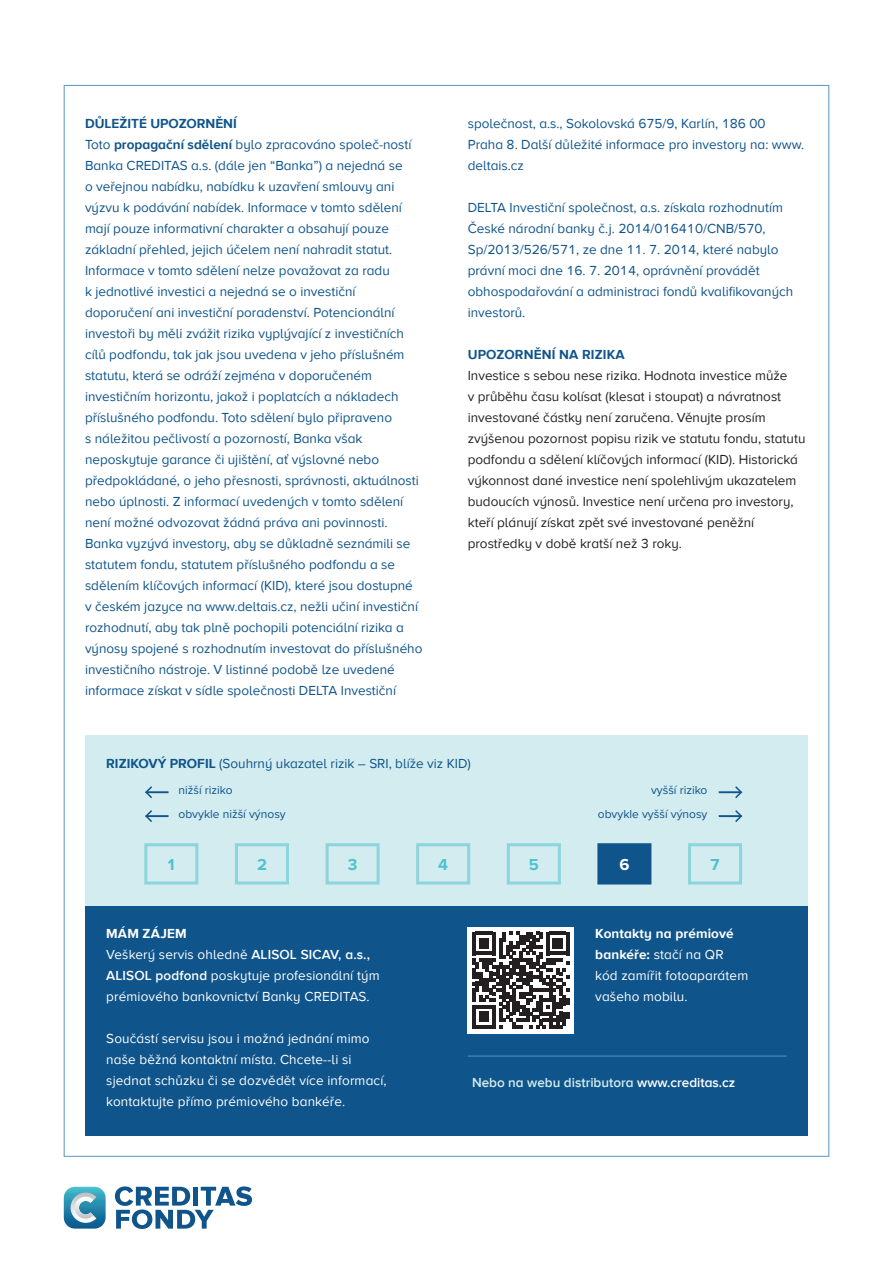
<style>
.page{position:relative;width:893px;height:1263px;background:#fff}
.page>*{position:absolute;margin:0;border:0;box-sizing:border-box;transform-origin:0 0}
.t1{font:700 16.5px "Proxima Nova";color:#4ec3cf}
.t2{font:700 16.5px "Proxima Nova";color:#fff}
.zakladni_text_9b{font:13.5px/21px "Proxima Nova A";color:#0f548a}
.zakladni_text_9b-2{font:13.5px/21px "Proxima Nova A";color:#231f20}
.zakladni_text_9b_TAB{font:13.5px/21px "Proxima Nova A";letter-spacing:.01em;color:#fff}
.Zápatí{font:600 13.5px "Proxima Nova A";color:#d2ecef}
.zakladni_text_9b-3{font:700 13.5px "Proxima Nova A";color:#0f548a}
.zakladni_text_9b_TAB-2{font:700 13.5px "Proxima Nova A";letter-spacing:.01em;color:#0f548a}
.zakladni_text_9b_TAB-3{font:700 13.5px "Proxima Nova A";letter-spacing:.01em;color:#fff}
.t3{font:12px "Proxima Nova";color:#0f548a}
.s1{font-weight:700}
.s2{font-weight:600}
.s3{color:#fff}
</style>
<div class="page">
<svg style="left:115px;top:1186px;width:137px;height:43px"></svg>
<svg style="left:64px;top:1187px;width:42px;height:41px;background:#61a6be"></svg>
<div style="left:85px;top:906px;width:723px;height:229px;background:#0f548a"></div>
<hr style="left:468px;top:1056px;width:319px;height:1px;background:#5994c5">
<div style="left:468px;top:927px;width:106px;height:106px;background:#fff"></div>
<svg style="left:472px;top:932px;width:97px;height:97px"></svg>
<div style="left:85px;top:736px;width:723px;height:170px;background:#d2ecef"></div>
<div style="left:144px;top:843px;width:54px;height:41px;border:3px solid #8dd4db"></div>
<hr style="left:147px;top:815px;width:22px;height:2px;background:#0f548a">
<svg style="left:145px;top:810px;width:9px;height:12px"></svg>
<hr style="left:147px;top:791px;width:22px;height:2px;background:#0f548a">
<svg style="left:145px;top:786px;width:9px;height:13px"></svg>
<hr style="left:719px;top:815px;width:22px;height:2px;background:#0f548a">
<svg style="left:733px;top:810px;width:10px;height:12px"></svg>
<hr style="left:719px;top:791px;width:22px;height:2px;background:#0f548a">
<svg style="left:733px;top:786px;width:10px;height:13px"></svg>
<div style="left:688px;top:843px;width:54px;height:41px;border:3px solid #8dd4db"></div>
<div style="left:235px;top:843px;width:54px;height:41px;border:3px solid #8dd4db"></div>
<div style="left:326px;top:843px;width:54px;height:41px;border:3px solid #8dd4db"></div>
<div style="left:416px;top:843px;width:54px;height:41px;border:3px solid #8dd4db"></div>
<div style="left:507px;top:843px;width:54px;height:41px;border:3px solid #8dd4db"></div>
<div style="left:599px;top:845px;width:51px;height:38px;background:#0f548a"></div>
<div style="left:597px;top:843px;width:54px;height:41px;border:3px solid #0f548a"></div>
<p class="zakladni_text_9b-3" style="left:85px;top:115px;width:153px">DŮLEŽITÉ UPOZORNĚNÍ</p>
<p class="zakladni_text_9b" style="left:85px;top:134px;width:335px">Toto <span class="s1">propagační sdělení</span> bylo zpracováno společ-ností Banka CREDITAS a.s. (dále jen “Banka”) a nejedná se<br>o veřejnou nabídku, nabídku k uzavření smlouvy ani výzvu k podávání nabídek. Informace v tomto sdělení mají pouze informativní charakter a obsahují pouze základní přehled, jejich účelem není nahradit statut.<br>Informace v tomto sdělení nelze považovat za radu<br>k jednotlivé investici a nejedná se o investiční doporučení ani investiční poradenství. Potencionální investoři by měli zvážit rizika vyplývající z investičních cílů podfondu, tak jak jsou uvedena v jeho příslušném statutu, která se odráží zejména v doporučeném investičním horizontu, jakož i poplatcích a nákladech příslušného podfondu. Toto sdělení bylo připraveno<br>s náležitou pečlivostí a pozorností, Banka však neposkytuje garance či ujištění, ať výslovné nebo předpokládané, o jeho přesnosti, správnosti, aktuálnosti nebo úplnosti. Z informací uvedených v tomto sdělení není možné odvozovat žádná práva ani povinnosti.</p>
<p class="zakladni_text_9b" style="left:85px;top:533px;width:339px">Banka vyzývá investory, aby se důkladně seznámili se statutem fondu, statutem příslušného podfondu a se sdělením klíčových informací (KID), které jsou dostupné v českém jazyce na www.deltais.cz, nežli učiní investiční rozhodnutí, aby tak plně pochopili potenciální rizika a výnosy spojené s rozhodnutím investovat do příslušného investičního nástroje. V listinné podobě lze uvedené informace získat v sídle společnosti DELTA Investiční</p>
<p class="zakladni_text_9b" style="left:468px;top:113px;width:338px">společnost, a.s., Sokolovská 675/9, Karlín, 186 00<br>Praha 8. Další důležité informace pro investory na: www. deltais.cz</p>
<p class="zakladni_text_9b" style="left:468px;top:197px;width:327px">DELTA Investiční společnost, a.s. získala rozhodnutím České národní banky č.j. 2014/016410/CNB/570, Sp/2013/526/571, ze dne 11. 7. 2014, které nabylo právní moci dne 16. 7. 2014, oprávnění provádět obhospodařování a administraci fondů kvalifikovaných investorů.</p>
<p class="zakladni_text_9b_TAB-2" style="left:468px;top:346px;width:158px">UPOZORNĚNÍ NA RIZIKA</p>
<p class="zakladni_text_9b-2" style="left:468px;top:365px;width:339px">Investice s sebou nese rizika. Hodnota investice může<br>v průběhu času kolísat (klesat i stoupat) a návratnost investované částky není zaručena. Věnujte prosím zvýšenou pozornost popisu rizik ve statutu fondu, statutu podfondu a sdělení klíčových informací (KID). Historická výkonnost dané investice není spolehlivým ukazatelem budoucích výnosů. Investice není určena pro investory, kteří plánují získat zpět své investované peněžní prostředky v době kratší než 3 roky.</p>
<p class="zakladni_text_9b" style="left:106px;top:753px;width:366px"><span class="s1">RIZIKOVÝ PROFIL</span> (Souhrný ukazatel rizik – SRI, blíže viz KID)</p>
<p class="t3" style="left:178px;top:781px;width:56px">nižší riziko</p>
<p class="t3" style="left:178px;top:805px;width:109px">obvykle nižší výnosy</p>
<p class="t3" style="left:651px;top:781px;width:58px">vyšší riziko</p>
<p class="t3" style="left:598px;top:805px;width:111px">obvykle vyšší výnosy</p>
<p class="t1" style="left:168px;top:852px;width:8px">1</p>
<p class="t1" style="left:257px;top:852px;width:11px">2</p>
<p class="t1" style="left:348px;top:852px;width:11px">3</p>
<p class="t1" style="left:438px;top:852px;width:11px">4</p>
<p class="t1" style="left:529px;top:852px;width:12px">5</p>
<p class="t2" style="left:619px;top:852px;width:12px">6</p>
<p class="t1" style="left:711px;top:852px;width:10px">7</p>
<p class="zakladni_text_9b_TAB-3" style="left:106px;top:925px;width:82px">MÁM ZÁJEM</p>
<p class="zakladni_text_9b_TAB" style="left:106px;top:944px;width:275px">Veškerý servis ohledně <span class="s2">ALISOL SICAV, a.s.,<br>ALISOL podfond</span> poskytuje profesionální tým prémiového bankovnictví Banky CREDITAS.</p>
<p class="zakladni_text_9b_TAB" style="left:106px;top:1028px;width:282px">Součástí servisu jsou i možná jednání mimo naše běžná kontaktní místa. Chcete--li si sjednat schůzku či se dozvědět více informací, kontaktujte přímo prémiového bankéře.</p>
<p class="zakladni_text_9b_TAB" style="left:595px;top:923px;width:154px"><span class="s1">Kontakty na prémiové bankéře:</span> stačí na QR kód zamířit fotoaparátem vašeho mobilu.</p>
<p class="Zápatí" style="left:472px;top:1074px;width:265px">Nebo na webu distributora <span class="s3">www.creditas.cz</span></p>
</div>
